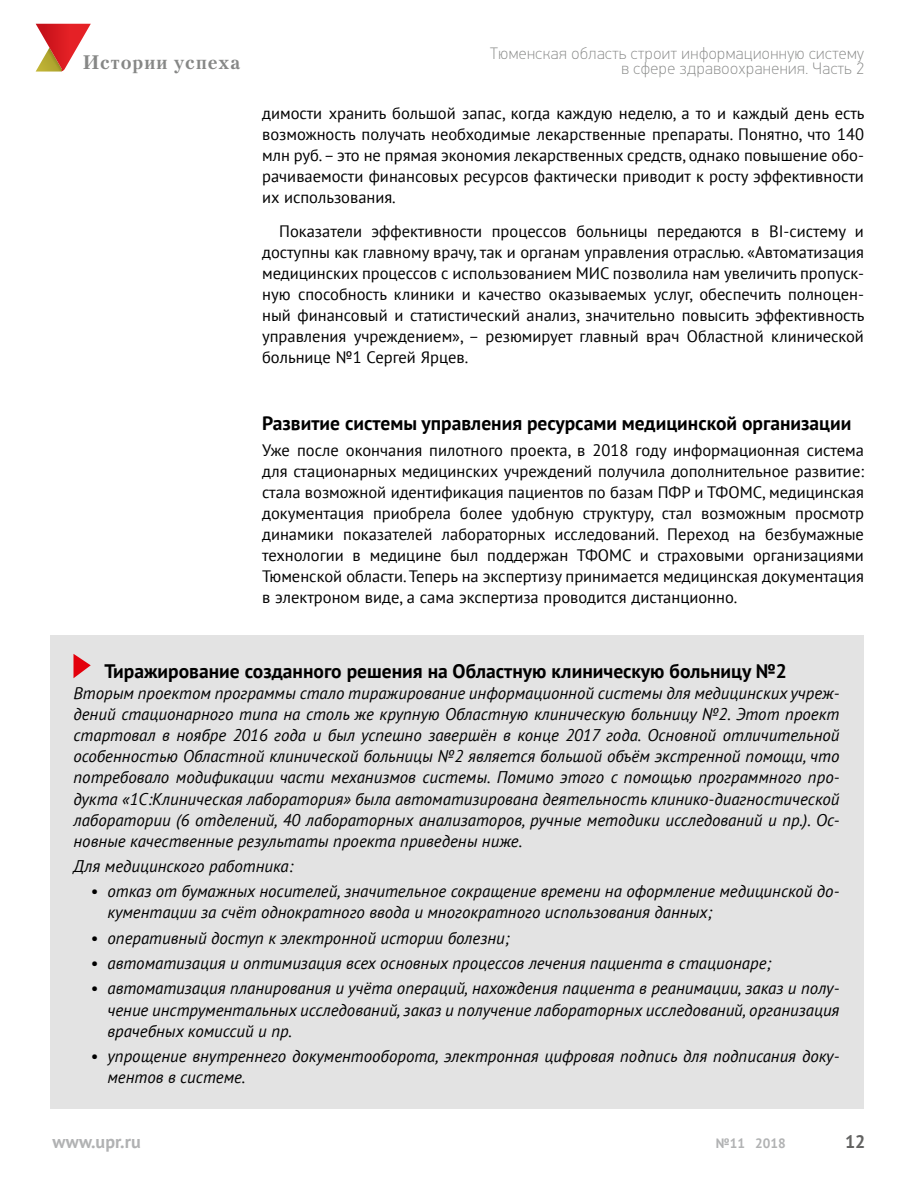
<style>
.page{position:relative;width:918px;height:1188px;background:#fff}
.page>*{position:absolute;margin:0;border:0;box-sizing:border-box;transform-origin:0 0}
.t1{font:700 19.5px "PT Sans";color:#000}
.t2{font:700 19.5px "Petersburg C";letter-spacing:.05em;color:#868786}
.t3{font:700 18px "PT Sans";color:#b1b2b3}
.t4{font:700 18px "PT Sans";color:#626261}
.t5{font:italic 16.8px/21.1px "PT Sans";color:#000;text-align:justify}
.t6{font:16.5px/21px "PT Sans";color:#000;text-align:justify}
.t7{font:100 16.5px/15px "PF Din Text Pro";letter-spacing:.03em;color:#868786;text-align:right}
.t8{font:700 13.5px "PT Sans";color:#b1b2b3}
</style>
<div class="page">
<svg style="left:36px;top:24px;width:55px;height:48px"></svg>
<div style="left:51px;top:635px;width:813px;height:473px;background:#e3e3e3"></div>
<svg style="left:74px;top:654px;width:17px;height:24px"></svg>
<p class="t2" style="left:83px;top:50px;width:159px">Истории успеха</p>
<p class="t7" style="left:490px;top:46px;width:375px">Тюменская область строит информационную систему в сфере здравоохранения. Часть 2</p>
<p class="t6" style="left:262px;top:103px;width:604px">димости хранить большой запас, когда каждую неделю, а то и каждый день есть возможность получать необходимые лекарственные препараты. Понятно, что 140 млн руб. – это не прямая экономия лекарственных средств, однако повышение обо&shy;рачиваемости финансовых ресурсов фактически приводит к росту эффективности их использования.</p>
<p class="t6" style="left:262px;top:220px;width:604px;text-indent:17px">Показатели эффективности процессов больницы передаются в BI-систему и доступны как главному врачу, так и органам управления отраслью. «Автоматизация медицинских процессов с использованием МИС позволила нам увеличить пропуск&shy;ную способность клиники и качество оказываемых услуг, обеспечить полноцен&shy;ный финансовый и статистический анализ, значительно повысить эффективность управления учреждением», – резюмирует главный врач Областной клинической больнице №1 Сергей Ярцев.</p>
<p class="t1" style="left:262px;top:411px;width:591px">Развитие системы управления ресурсами медицинской организации</p>
<p class="t6" style="left:262px;top:439px;width:603px">Уже после окончания пилотного проекта, в 2018 году информационная система для стационарных медицинских учреждений получила дополнительное развитие: стала возможной идентификация пациентов по базам ПФР и ТФОМС, медицинская документация приобрела более удобную структуру, стал возможным просмотр динамики показателей лабораторных исследований. Переход на безбумажные технологии в медицине был поддержан ТФОМС и страховыми организациями Тюменской области. Теперь на экспертизу принимается медицинская документация в электроном виде, а сама экспертиза проводится дистанционно.</p>
<p class="t1" style="left:104px;top:659px;width:684px">Тиражирование созданного решения на Областную клиническую больницу №2</p>
<p class="t5" style="left:74px;top:682px;width:768px">Вторым проектом программы стало тиражирование информационной системы для медицинских учреж&shy;дений стационарного типа на столь же крупную Областную клиническую больницу №2. Этот проект стартовал в ноябре 2016 года и был успешно завершён в конце 2017 года. Основной отличительной особенностью Областной клинической больницы №2 является большой объём экстренной помощи, что потребовало модификации части механизмов системы. Помимо этого с помощью программного про&shy;дукта «1С:Клиническая лаборатория» была автоматизирована деятельность клинико-диагностической лаборатории (6 отделений, 40 лабораторных анализаторов, ручные методики исследований и пр.). Ос&shy;новные качественные результаты проекта приведены ниже.</p>
<p class="t5" style="left:74px;top:855px;width:221px">Для медицинского работника:</p>
<p class="t5" style="left:108px;top:881px;width:733px;text-indent:-17px">• отказ от бумажных носителей, значительное сокращение времени на оформление медицинской до&shy;кументации за счёт однократного ввода и многократного использования данных;</p>
<p class="t5" style="left:91px;top:927px;width:420px">• оперативный доступ к электронной истории болезни;</p>
<p class="t5" style="left:91px;top:952px;width:682px">• автоматизация и оптимизация всех основных процессов лечения пациента в стационаре;</p>
<p class="t5" style="left:108px;top:978px;width:733px;text-indent:-17px">• автоматизация планирования и учёта операций, нахождения пациента в реанимации, заказ и полу&shy;чение инструментальных исследований, заказ и получение лабораторных исследований, организация врачебных комиссий и пр.</p>
<p class="t5" style="left:108px;top:1045px;width:733px;text-indent:-17px">• упрощение внутреннего документооборота, электронная цифровая подпись для подписания доку&shy;ментов в системе.</p>
<p class="t3" style="left:52px;top:1130px;width:90px">www.upr.ru</p>
<p class="t8" style="left:716px;top:1134px;width:72px">№11 2018</p>
<p class="t4" style="left:845px;top:1130px;width:22px">12</p>
</div>
